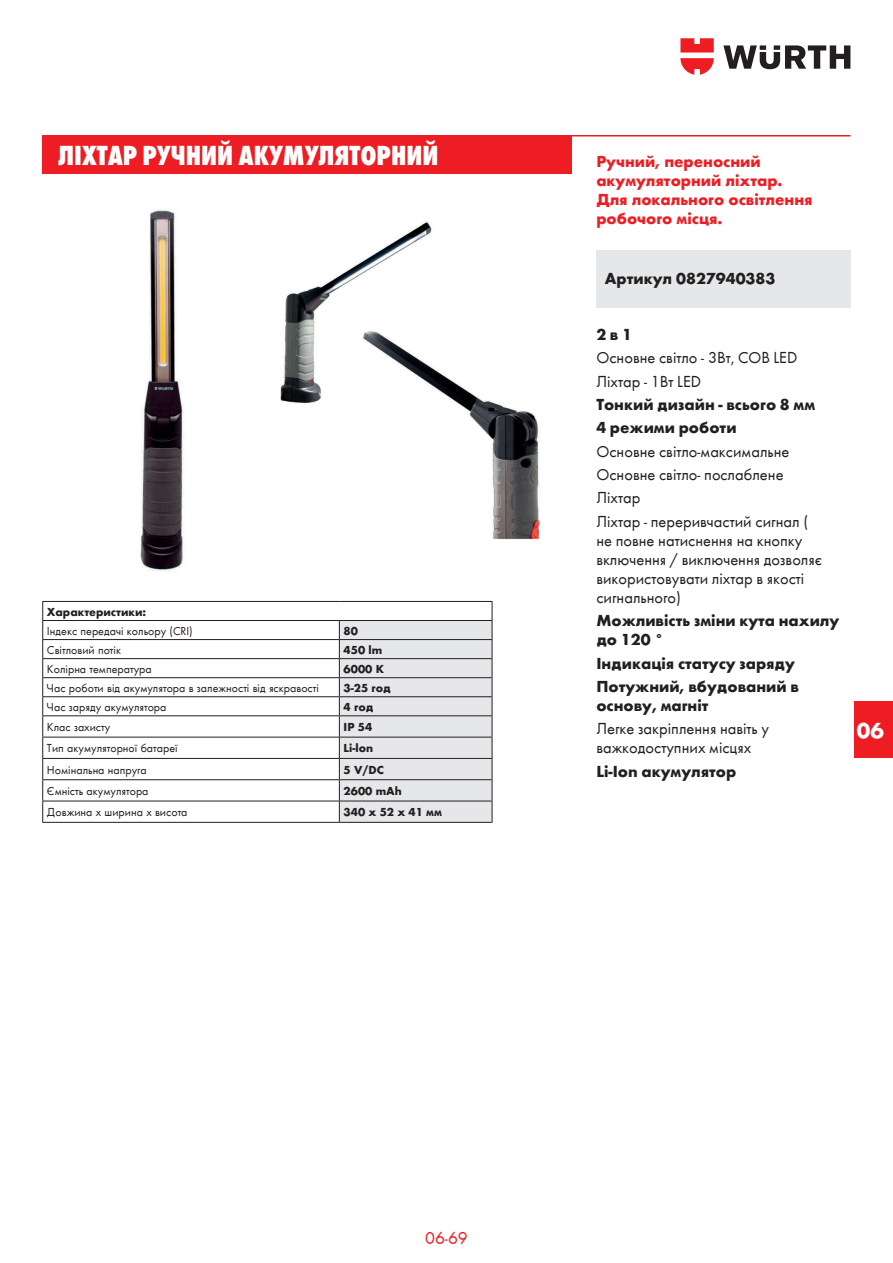
<style>
.page{position:relative;width:893px;height:1263px;background:#fff}
.page>*{position:absolute;margin:0;border:0;box-sizing:border-box;transform-origin:0 0}
.t1{font:800 condensed 28.5px "Wuerth";color:#fff}
.t2{font:700 22.5px "Wuerth";color:#fff}
.t3{font:18px "Wuerth";color:#ee1d23}
._00_Grundschrift{font:16.5px/19px "Wuerth";color:#231f20}
._00_Grundschrift-2{font:700 16.5px/19px "Wuerth";color:#231f20}
.t4{font:700 16.5px/19px "Wuerth";color:#ee1d23}
.t5{font:12px "Wuerth";color:#231f20}
.t6{font:700 12px "Wuerth";color:#231f20}
</style>
<div class="page">
<svg style="left:723px;top:45px;width:127px;height:24px"></svg>
<svg style="left:680px;top:38px;width:34px;height:37px"></svg>
<div style="left:854px;top:702px;width:39px;height:56px;background:#ee1d23"></div>
<img style="left:140px;top:209px;width:44px;height:363px">
<div style="left:42px;top:135px;width:530px;height:38px;background:#ee1d23"></div>
<hr style="left:572px;top:135px;width:278px;height:1px;background:#ee1d23">
<div style="left:596px;top:251px;width:254px;height:57px;background:#e6e7e9"></div>
<hr style="left:42px;top:601px;width:297px;height:1px;background:#231f20">
<hr style="left:339px;top:601px;width:153px;height:1px;background:#231f20">
<hr style="left:42px;top:620px;width:297px;height:1px;background:#231f20">
<hr style="left:42px;top:639px;width:297px;height:1px;background:#231f20">
<hr style="left:42px;top:658px;width:297px;height:1px;background:#231f20">
<hr style="left:42px;top:677px;width:297px;height:1px;background:#231f20">
<hr style="left:42px;top:696px;width:297px;height:1px;background:#231f20">
<hr style="left:42px;top:715px;width:297px;height:1px;background:#231f20">
<hr style="left:42px;top:737px;width:297px;height:1px;background:#231f20">
<hr style="left:42px;top:758px;width:297px;height:1px;background:#231f20">
<hr style="left:42px;top:779px;width:297px;height:1px;background:#231f20">
<hr style="left:42px;top:801px;width:297px;height:1px;background:#231f20">
<svg style="left:42px;top:602px;width:1px;height:220px"></svg>
<svg style="left:339px;top:602px;width:154px;height:220px;background:#dcdcde"></svg>
<hr style="left:42px;top:822px;width:297px;height:1px;background:#231f20">
<hr style="left:339px;top:822px;width:153px;height:1px;background:#231f20">
<img style="left:280px;top:221px;width:152px;height:183px">
<img style="left:361px;top:326px;width:179px;height:214px">
<p class="t1" style="left:58px;top:135px;width:382px">ЛІХТАР РУЧНИЙ АКУМУЛЯТОРНИЙ</p>
<p class="t6" style="left:47px;top:603px;width:101px">Характеристики:</p>
<p class="t5" style="left:47px;top:622px;width:147px">Індекс передачі кольору (CRI)</p>
<p class="t6" style="left:344px;top:622px;width:16px">80</p>
<p class="t5" style="left:47px;top:641px;width:76px">Світловий потік</p>
<p class="t6" style="left:344px;top:641px;width:40px">450 lm</p>
<p class="t5" style="left:47px;top:661px;width:106px">Колірна температура</p>
<p class="t6" style="left:344px;top:660px;width:42px">6000 K</p>
<p class="t5" style="left:47px;top:680px;width:274px">Час роботи від акумулятора в залежності від яскравості</p>
<p class="t6" style="left:344px;top:679px;width:49px">3-25 год</p>
<p class="t5" style="left:47px;top:699px;width:121px">Час заряду акумулятора</p>
<p class="t6" style="left:344px;top:698px;width:31px">4 год</p>
<p class="t5" style="left:47px;top:719px;width:65px">Клас захисту</p>
<p class="t6" style="left:344px;top:718px;width:30px">IP 54</p>
<p class="t5" style="left:47px;top:740px;width:132px">Тип акумуляторної батареї</p>
<p class="t6" style="left:344px;top:740px;width:31px">Li-lon</p>
<p class="t5" style="left:47px;top:761px;width:101px">Номінальна напруга</p>
<p class="t6" style="left:344px;top:761px;width:42px">5 V/DC</p>
<p class="t5" style="left:47px;top:783px;width:103px">Ємність акумулятора</p>
<p class="t6" style="left:344px;top:782px;width:60px">2600 mAh</p>
<p class="t5" style="left:47px;top:804px;width:142px">Довжина х ширина х висота</p>
<p class="t6" style="left:344px;top:803px;width:100px">340 x 52 x 41 мм</p>
<p class="t4" style="left:596px;top:151px;width:218px">Ручний, переносний акумуляторний ліхтар.<br>Для локального освітлення робочого місця.</p>
<p class="_00_Grundschrift-2" style="left:605px;top:268px;width:172px">Артикул 0827940383</p>
<p class="_00_Grundschrift-2" style="left:596px;top:324px;width:37px">2 в 1</p>
<p class="_00_Grundschrift" style="left:596px;top:347px;width:202px">Основне світло - 3Вт, COB LED</p>
<p class="_00_Grundschrift" style="left:596px;top:371px;width:106px">Ліхтар - 1Вт LED</p>
<p class="_00_Grundschrift-2" style="left:596px;top:394px;width:220px">Тонкий дизайн - всього 8 мм</p>
<p class="_00_Grundschrift-2" style="left:596px;top:417px;width:142px">4 режими роботи</p>
<p class="_00_Grundschrift" style="left:596px;top:441px;width:195px">Основне світло-максимальне</p>
<p class="_00_Grundschrift" style="left:596px;top:464px;width:189px">Основне світло- поcлаблене</p>
<p class="_00_Grundschrift" style="left:596px;top:487px;width:46px">Ліхтар</p>
<p class="_00_Grundschrift" style="left:596px;top:511px;width:227px">Ліхтар - переривчастий сигнал ( не повне натиснення на кнопку включення / виключення дозволяє використовувати ліхтар в якості сигнального)</p>
<p class="_00_Grundschrift-2" style="left:596px;top:610px;width:245px">Можливість зміни кута нахилу до 120 °</p>
<p class="_00_Grundschrift-2" style="left:596px;top:652px;width:200px">Індикація статусу заряду</p>
<p class="_00_Grundschrift-2" style="left:596px;top:675px;width:204px">Потужний, вбудований в основу, магніт</p>
<p class="_00_Grundschrift" style="left:596px;top:718px;width:174px">Легке закріплення навіть у важкодоступних місцях</p>
<p class="_00_Grundschrift-2" style="left:596px;top:760px;width:141px">Li-Ion акумулятор</p>
<h2 class="t2" style="left:857px;top:714px;width:28px">06</h2>
<p class="t3" style="left:425px;top:1225px;width:44px">06-69</p>
</div>
